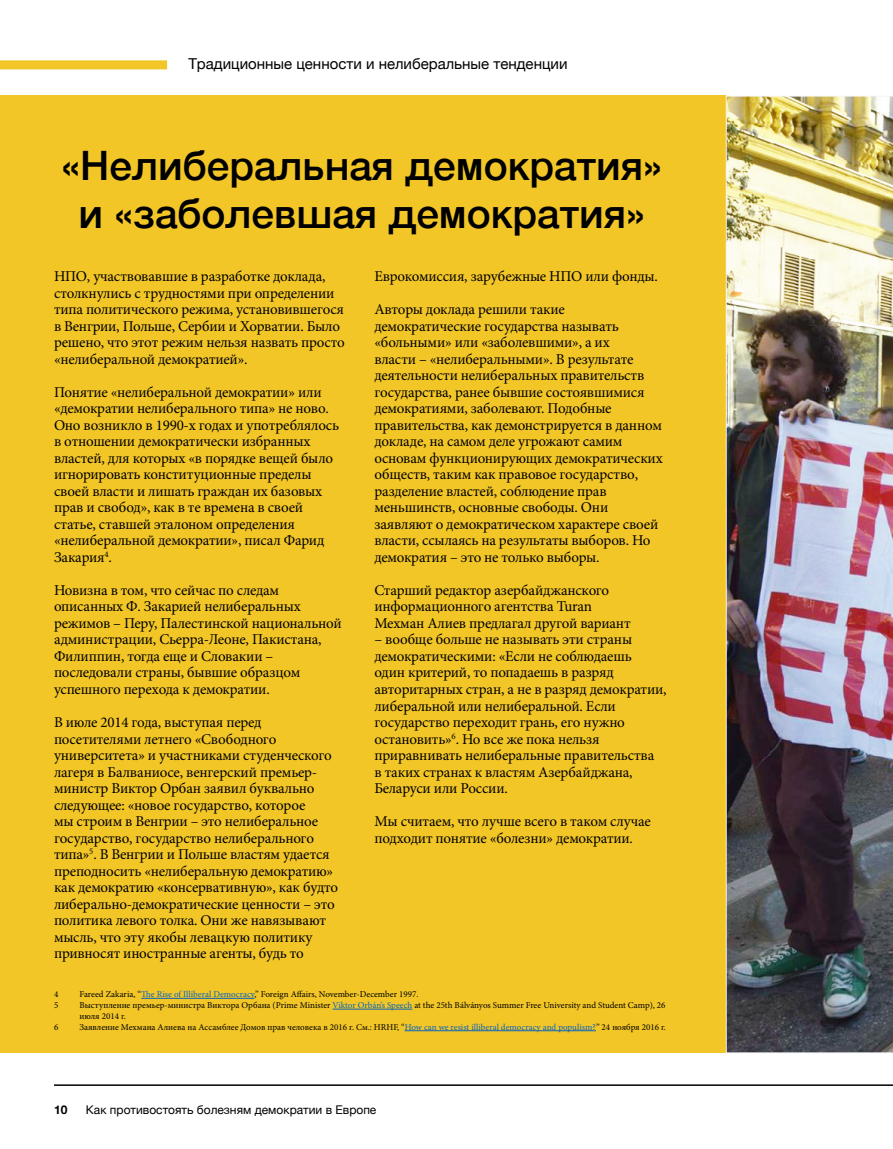
<style>
.page{position:relative;width:893px;height:1149px;background:#fff}
.page>*{position:absolute;margin:0;border:0;box-sizing:border-box;transform-origin:0 0}
.t1{font:500 40.5px/48.6px "Helvetica Neue";color:#000;text-align:center}
.t2{font:15px/16.5px "Minion Pro";letter-spacing:-.015em;color:#000}
.t3{font:15px "Helvetica Neue";color:#000}
.t4{font:12px "Helvetica Neue";color:#000}
.t5{font:700 12px "Helvetica Neue";color:#000}
.t6{font:9px/10.8px "Minion Pro";color:#000}
.s1{color:#0563c1}
</style>
<div class="page">
<div style="left:0;top:60px;width:167px;height:9px;background:#f3c627"></div>
<div style="left:0;top:96px;width:726px;height:956px;background:#f3c627"></div>
<hr style="left:54px;top:1084px;width:839px;height:1px;background:#000">
<img style="left:726px;top:96px;width:167px;height:956px">
<hr style="left:141px;top:997px;width:113px;height:1px;background:#0563c1">
<hr style="left:333px;top:1008px;width:79px;height:1px;background:#0563c1">
<hr style="left:405px;top:1030px;width:191px;height:1px;background:#0563c1">
<p class="t3" style="left:188px;top:53px;width:381px">Традиционные ценности и нелиберальные тенденции</p>
<h1 class="t1" style="left:61px;top:138px;width:602px">«Нелиберальная демократия» и «заболевшая демократия»</h1>
<p class="t2" style="left:54px;top:268px;width:292px">НПО, участвовавшие в разработке доклада, столкнулись с трудностями при определении типа политического режима, установившегося в Венгрии, Польше, Сербии и Хорватии. Было решено, что этот режим нельзя назвать просто «нелиберальной демократией».</p>
<p class="t2" style="left:54px;top:383px;width:287px">Понятие «нелиберальной демократии» или «демократии нелиберального типа» не ново.<br>Оно возникло в 1990-х годах и употреблялось в отношении демократически избранных властей, для которых «в порядке вещей было игнорировать конституционные пределы своей власти и лишать граждан их базовых прав и свобод», как в те времена в своей статье, ставшей эталоном определения «нелиберальной демократии», писал Фарид Закария<sup>4</sup>.</p>
<p class="t2" style="left:54px;top:581px;width:289px">Новизна в том, что сейчас по следам описанных Ф. Закарией нелиберальных режимов – Перу, Палестинской национальной администрации, Сьерра-Леоне, Пакистана, Филиппин, тогда еще и Словакии – последовали страны, бывшие образцом успешного перехода к демократии.</p>
<p class="t2" style="left:54px;top:713px;width:286px">В июле 2014 года, выступая перед посетителями летнего «Свободного университета» и участниками студенческого лагеря в Балваниосе, венгерский премьер&shy;министр Виктор Орбан заявил буквально следующее: «новое государство, которое<br>мы строим в Венгрии – это нелиберальное государство, государство нелиберального типа»<sup>5</sup>. В Венгрии и Польше властям удается преподносить «нелиберальную демократию» как демократию «консервативную», как будто либерально-демократические ценности – это политика левого толка. Они же навязывают мысль, что эту якобы левацкую политику привносят иностранные агенты, будь то</p>
<p class="t6" style="left:54px;top:988px;width:6px">4</p>
<p class="t6" style="left:79px;top:988px;width:340px">Fareed Zakaria, “<span class="s1">The Rise of Illiberal Democracy</span>,” Foreign Affairs, November-December 1997.</p>
<p class="t6" style="left:54px;top:999px;width:6px">5</p>
<p class="t6" style="left:79px;top:999px;width:588px">Выступление премьер-министра Виктора Орбана (Prime Minister <span class="s1">Viktor Orbán’s Speech</span> at the 25th Bálványos Summer Free University and Student Camp), 26 июля 2014 г.</p>
<p class="t6" style="left:54px;top:1021px;width:6px">6</p>
<p class="t6" style="left:79px;top:1021px;width:588px">Заявление Мехмана Алиева на Ассамблее Домов прав человека в 2016 г. См.: HRHF, “<span class="s1">How can we resist illiberal democracy and populism?</span>” 24 ноября 2016 г.</p>
<p class="t2" style="left:374px;top:268px;width:285px">Еврокомиссия, зарубежные НПО или фонды.</p>
<p class="t2" style="left:374px;top:301px;width:290px">Авторы доклада решили такие демократические государства называть «больными» или «заболевшими», а их<br>власти – «нелиберальными». В результате деятельности нелиберальных правительств государства, ранее бывшие состоявшимися демократиями, заболевают. Подобные правительства, как демонстрируется в данном докладе, на самом деле угрожают самим основам функционирующих демократических обществ, таким как правовое государство, разделение властей, соблюдение прав меньшинств, основные свободы. Они заявляют о демократическом характере своей власти, ссылаясь на результаты выборов. Но демократия – это не только выборы.</p>
<p class="t2" style="left:374px;top:581px;width:258px">Старший редактор азербайджанского информационного агентства Turan<br>Мехман Алиев предлагал другой вариант</p>
<p class="t2" style="left:374px;top:631px;width:294px">– вообще больше не называть эти страны демократическими: «Если не соблюдаешь<br>один критерий, то попадаешь в разряд авторитарных стран, а не в разряд демократии, либеральной или нелиберальной. Если государство переходит грань, его нужно остановить»<sup>6</sup>. Но все же пока нельзя приравнивать нелиберальные правительства<br>в таких странах к властям Азербайджана, Беларуси или России.</p>
<p class="t2" style="left:374px;top:812px;width:278px">Мы считаем, что лучше всего в таком случае подходит понятие «болезни» демократии.</p>
<p class="t5" style="left:54px;top:1100px;width:15px">10</p>
<p class="t4" style="left:86px;top:1100px;width:292px">Как противостоять болезням демократии в Европе</p>
</div>
